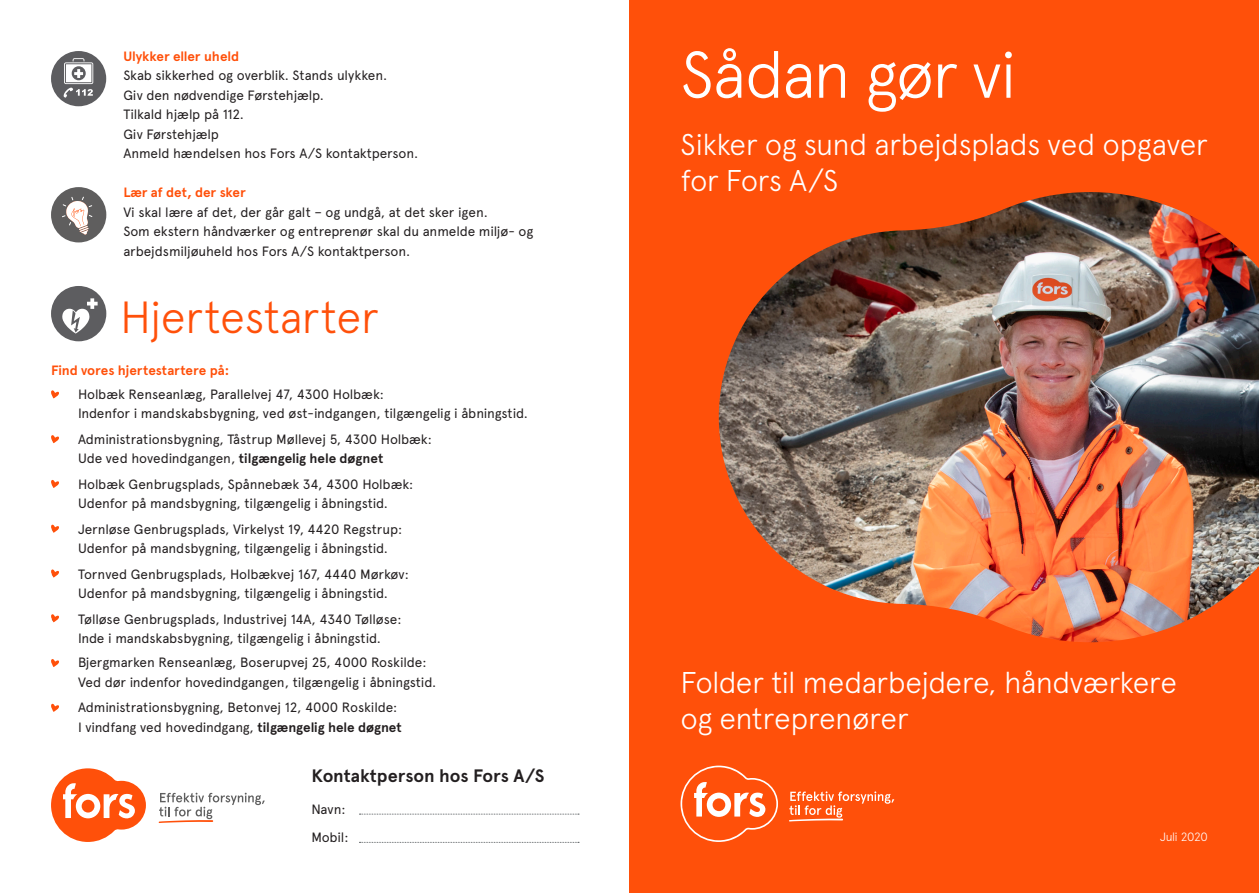
<style>
.page{position:relative;width:1259px;height:893px;background:#fff}
.page>*{position:absolute;margin:0;border:0;box-sizing:border-box;transform-origin:0 0}
.Brød{font:300 66px "Apercu Pro";letter-spacing:-.035em;color:#fff}
.Brød-2{font:300 45px "Apercu Pro";letter-spacing:-.015em;color:#ff500a}
.Brød-3{font:300 30px/36px "Apercu Pro";letter-spacing:-.02em;color:#fff}
.Brød-4{font:700 18px "Apercu Pro";letter-spacing:-.005em;color:#231f20}
.Brød-5{font:13.5px/19.5px "Apercu Pro";letter-spacing:-.01em;color:#231f20}
.Brød-6{font:700 13.5px "Apercu Pro";letter-spacing:-.005em;color:#ff500a}
.Brød-7{font:300 12px "Apercu Pro";letter-spacing:-.035em;color:#fff}
.s1{font-weight:700;color:#ff500a}
.s2{font-weight:700}
</style>
<div class="page">
<div style="left:629px;top:0;width:630px;height:893px;background:#ff500a"></div>
<img style="left:719px;top:192px;width:540px;height:450px">
<svg style="left:680px;top:766px;width:98px;height:76px"></svg>
<svg style="left:789px;top:791px;width:105px;height:30px"></svg>
<svg style="left:51px;top:768px;width:95px;height:74px"></svg>
<svg style="left:159px;top:793px;width:106px;height:30px"></svg>
<svg style="left:359px;top:814px;width:220px;height:1px"></svg>
<svg style="left:359px;top:842px;width:220px;height:1px"></svg>
<div style="left:51px;top:51px;width:55px;height:55px;background:#5d5d60;border-radius:50%"></div>
<svg style="left:64px;top:58px;width:29px;height:40px"></svg>
<div style="left:51px;top:286px;width:55px;height:55px;background:#5d5d60;border-radius:50%"></div>
<svg style="left:62px;top:298px;width:36px;height:36px"></svg>
<div style="left:51px;top:187px;width:55px;height:55px;background:#5f5e5e;border-radius:50%"></div>
<svg style="left:62px;top:196px;width:31px;height:39px"></svg>
<svg style="left:51px;top:390px;width:8px;height:8px"></svg>
<svg style="left:51px;top:435px;width:8px;height:8px"></svg>
<svg style="left:51px;top:480px;width:8px;height:8px"></svg>
<svg style="left:51px;top:524px;width:8px;height:9px"></svg>
<svg style="left:51px;top:569px;width:8px;height:9px"></svg>
<svg style="left:51px;top:614px;width:8px;height:8px"></svg>
<svg style="left:51px;top:659px;width:8px;height:8px"></svg>
<svg style="left:51px;top:703px;width:8px;height:9px"></svg>
<p class="Brød-5" style="left:123px;top:45px;width:266px"><span class="s1">Ulykker eller uheld<br></span>Skab sikkerhed og overblik. Stands ulykken.</p>
<p class="Brød-5" style="left:123px;top:84px;width:202px">Giv den nødvendige Førstehjælp.</p>
<p class="Brød-5" style="left:123px;top:103px;width:122px">Tilkald hjælp på 112.</p>
<p class="Brød-5" style="left:123px;top:123px;width:97px">Giv Førstehjælp</p>
<p class="Brød-5" style="left:123px;top:142px;width:296px">Anmeld hændelsen hos Fors A/S kontaktperson.</p>
<p class="Brød-6" style="left:123px;top:182px;width:124px">Lær af det, der sker</p>
<p class="Brød-5" style="left:123px;top:201px;width:366px">Vi skal lære af det, der går galt – og undgå, at det sker igen.</p>
<p class="Brød-5" style="left:123px;top:220px;width:411px">Som ekstern håndværker og entreprenør skal du anmelde miljø- og arbejdsmiljøuheld hos Fors A/S kontaktperson.</p>
<p class="Brød-2" style="left:120px;top:283px;width:260px">Hjertestarter</p>
<p class="Brød-6" style="left:51px;top:360px;width:180px">Find vores hjertestartere på:</p>
<p class="Brød-5" style="left:78px;top:383px;width:451px;text-indent:-27px">• Holbæk Renseanlæg, Parallelvej 47, 4300 Holbæk:<br>Indenfor i mandskabsbygning, ved øst-indgangen, tilgængelig i åbningstid.</p>
<p class="Brød-5" style="left:78px;top:428px;width:355px;text-indent:-27px">• Administrationsbygning, Tåstrup Møllevej 5, 4300 Holbæk:<br>Ude ved hovedindgangen, <span class="s2">tilgængelig hele døgnet</span></p>
<p class="Brød-5" style="left:51px;top:473px;width:364px;text-align:center">• Holbæk Genbrugsplads, Spånnebæk 34, 4300 Holbæk:<br>Udenfor på mandsbygning, tilgængelig i åbningstid.</p>
<p class="Brød-5" style="left:78px;top:518px;width:326px;text-indent:-27px">• Jernløse Genbrugsplads, Virkelyst 19, 4420 Regstrup:<br>Udenfor på mandsbygning, tilgængelig i åbningstid.</p>
<p class="Brød-5" style="left:51px;top:563px;width:359px;text-align:center">• Tornved Genbrugsplads, Holbækvej 167, 4440 Mørkøv:<br>Udenfor på mandsbygning, tilgængelig i åbningstid.</p>
<p class="Brød-5" style="left:51px;top:608px;width:352px;text-align:center">• Tølløse Genbrugsplads, Industrivej 14A, 4340 Tølløse:<br>Inde i mandskabsbygning, tilgængelig i åbningstid.</p>
<p class="Brød-5" style="left:78px;top:651px;width:360px;text-indent:-27px">• Bjergmarken Renseanlæg, Boserupvej 25, 4000 Roskilde:<br>Ved dør indenfor hovedindgangen, tilgængelig i åbningstid.</p>
<p class="Brød-5" style="left:78px;top:696px;width:325px;text-indent:-27px">• Administrationsbygning, Betonvej 12, 4000 Roskilde:<br>I vindfang ved hovedindgang, <span class="s2">tilgængelig hele døgnet</span></p>
<p class="Brød" style="left:680px;top:25px;width:338px">Sådan gør vi</p>
<p class="Brød-3" style="left:680px;top:124px;width:529px">Sikker og sund arbejdsplads ved opgaver for Fors A/S</p>
<p class="Brød-3" style="left:680px;top:662px;width:498px">Folder til medarbejdere, håndværkere og entreprenører</p>
<p class="Brød-4" style="left:311px;top:762px;width:234px">Kontaktperson hos Fors A/S</p>
<p class="Brød-5" style="left:311px;top:798px;width:36px">Navn:</p>
<p class="Brød-5" style="left:311px;top:827px;width:39px">Mobil:</p>
<p class="Brød-7" style="left:1160px;top:828px;width:49px">Juli 2020</p>
</div>
